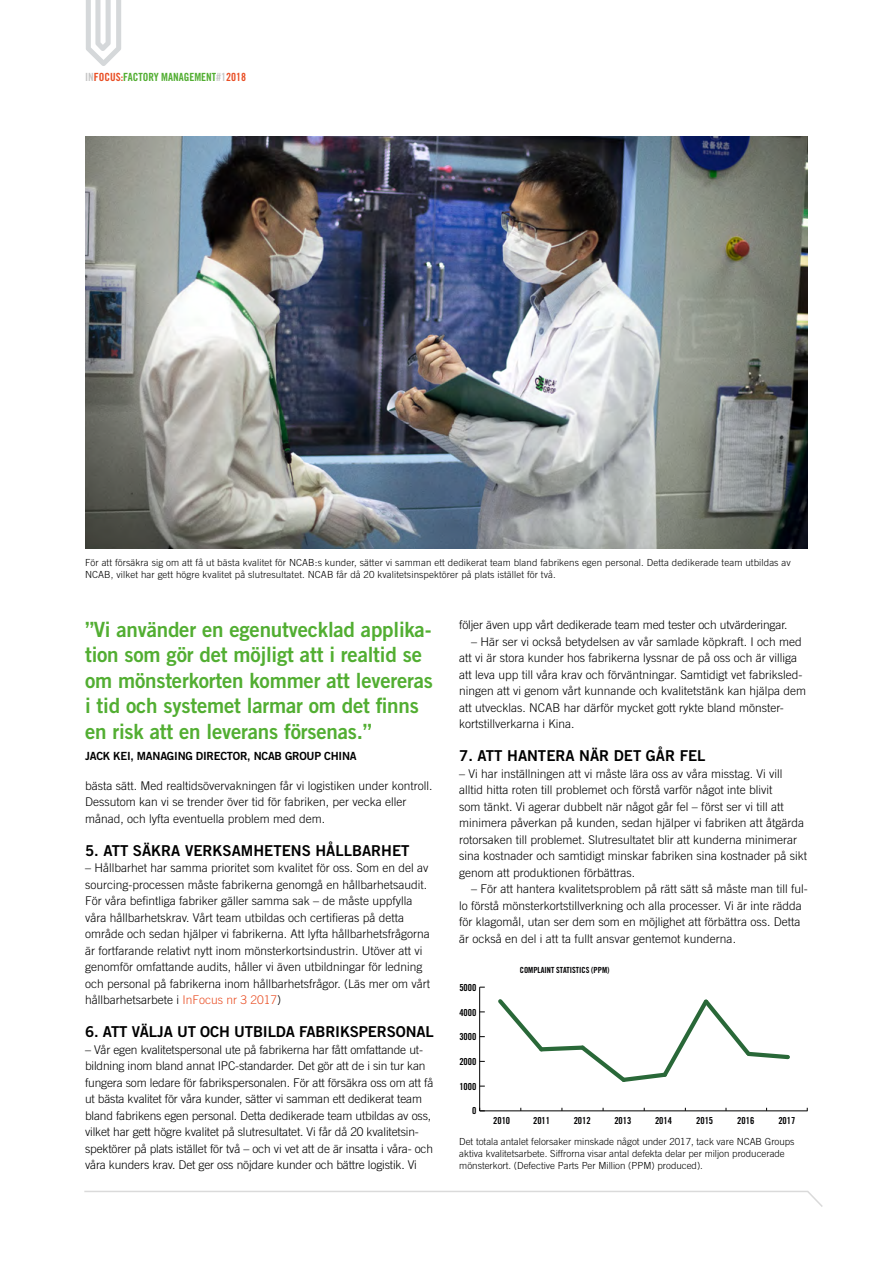
<style>
.page{position:relative;width:893px;height:1263px;background:#fff}
.page>*{position:absolute;margin:0;border:0;box-sizing:border-box;transform-origin:0 0}
.t1{font:21px/25.5px "Trade Gothic LT Bold Two";letter-spacing:-.01em;color:#52ae32}
.t2{font:15px "Trade Gothic LT Bold Two";color:#000}
.t3{font:300 12px/16.5px "Trade Gothic LT";color:#000}
.t4{font:11.25px "Trade Gothic LT Bold Two";letter-spacing:-.02em;color:#000}
.t5{font:11.25px "Trade Gothic LT Bold Cond Twenty";color:#52ae32}
.t6{font:300 9.75px/12px "Trade Gothic LT";letter-spacing:.01em;color:#000}
.t7{font:9.6px "Trade Gothic LT Bold Cond Twenty";color:#020203}
.t8{font:9.6px "Trade Gothic LT Bold Cond Twenty";color:#000}
.t9{font:8.4px "Trade Gothic LT Bold Cond Twenty";color:#020203}
.s1{color:#c6c6c6}
.s2{color:#e94e24}
</style>
<div class="page">
<svg style="left:86px;top:0;width:35px;height:66px"></svg>
<svg style="left:84px;top:1190px;width:739px;height:17px"></svg>
<img style="left:85px;top:136px;width:723px;height:413px">
<hr style="left:480px;top:1110px;width:328px;height:1px;background:#000">
<hr style="left:479px;top:987px;width:1px;height:124px;background:#000">
<svg style="left:498px;top:999px;width:292px;height:83px"></svg>
<p class="t5" style="left:85px;top:70px;width:163px"><span class="s1">IN</span><span class="s2">FOCUS:</span>FACTORY MANAGEMENT<span class="s1">#1</span><span class="s2">2018</span></p>
<p class="t6" style="left:85px;top:557px;width:707px">För att försäkra sig om att få ut bästa kvalitet för NCAB:s kunder, sätter vi samman ett dedikerat team bland fabrikens egen personal. Detta dedikerade team utbildas av<br>NCAB, vilket har gett högre kvalitet på slutresultatet. NCAB får då 20 kvalitetsinspektörer på plats istället för två.</p>
<h1 class="t1" style="left:85px;top:616px;width:350px">”Vi använder en egenutvecklad applika&shy;tion som gör det möjligt att i realtid se om mönsterkorten kommer att levereras i tid och systemet larmar om det finns en risk att en leverans försenas.”</h1>
<p class="t4" style="left:85px;top:749px;width:273px">JACK KEI, MANAGING DIRECTOR, NCAB GROUP CHINA</p>
<p class="t3" style="left:85px;top:777px;width:349px">bästa sätt. Med realtidsövervakningen får vi logistiken under kontroll.<br>Dessutom kan vi se trender över tid för fabriken, per vecka eller månad, och lyfta eventuella problem med dem.</p>
<p class="t2" style="left:85px;top:841px;width:326px">5. ATT SÄKRA VERKSAMHETENS HÅLLBARHET</p>
<p class="t3" style="left:85px;top:860px;width:347px">– Hållbarhet har samma prioritet som kvalitet för oss. Som en del av sourcing-processen måste fabrikerna genomgå en hållbarhetsaudit.<br>För våra befintliga fabriker gäller samma sak – de måste uppfylla våra hållbarhetskrav. Vårt team utbildas och certifieras på detta område och sedan hjälper vi fabrikerna. Att lyfta hållbarhetsfrågorna är fortfarande relativt nytt inom mönsterkortsindustrin. Utöver att vi genomför omfattande audits, håller vi även utbildningar för ledning och personal på fabrikerna inom hållbarhetsfrågor. (Läs mer om vårt hållbarhetsarbete i <span class="s2">InFocus nr 3 2017</span>)</p>
<p class="t2" style="left:85px;top:1023px;width:350px">6. ATT VÄLJA UT OCH UTBILDA FABRIKSPERSONAL</p>
<p class="t3" style="left:85px;top:1041px;width:350px">– Vår egen kvalitetspersonal ute på fabrikerna har fått omfattande ut&shy;bildning inom bland annat IPC-standarder. Det gör att de i sin tur kan fungera som ledare för fabrikspersonalen. För att försäkra oss om att få ut bästa kvalitet för våra kunder, sätter vi samman ett dedikerat team bland fabrikens egen personal. Detta dedikerade team utbildas av oss, vilket har gett högre kvalitet på slutresultatet. Vi får då 20 kvalitetsin&shy;spektörer på plats istället för två – och vi vet att de är insatta i våra- och våra kunders krav. Det ger oss nöjdare kunder och bättre logistik. Vi</p>
<p class="t3" style="left:459px;top:616px;width:330px">följer även upp vårt dedikerade team med tester och utvärderingar.</p>
<p class="t3" style="left:459px;top:633px;width:348px;text-indent:12px">– Här ser vi också betydelsen av vår samlade köpkraft. I och med att vi är stora kunder hos fabrikerna lyssnar de på oss och är villiga att leva upp till våra krav och förväntningar. Samtidigt vet fabriksled&shy;ningen att vi genom vårt kunnande och kvalitetstänk kan hjälpa dem att utvecklas. NCAB har därför mycket gott rykte bland mönster&shy;kortstillverkarna i Kina.</p>
<p class="t2" style="left:459px;top:746px;width:248px">7. ATT HANTERA NÄR DET GÅR FEL</p>
<p class="t3" style="left:459px;top:765px;width:350px">– Vi har inställningen att vi måste lära oss av våra misstag. Vi vill alltid hitta roten till problemet och förstå varför något inte blivit<br>som tänkt. Vi agerar dubbelt när något går fel – först ser vi till att minimera påverkan på kunden, sedan hjälper vi fabriken att åtgärda rotorsaken till problemet. Slutresultatet blir att kunderna minimerar sina kostnader och samtidigt minskar fabriken sina kostnader på sikt genom att produktionen förbättras.</p>
<p class="t3" style="left:459px;top:880px;width:350px;text-indent:12px">– För att hantera kvalitetsproblem på rätt sätt så måste man till ful&shy;lo förstå mönsterkortstillverkning och alla processer. Vi är inte rädda för klagomål, utan ser dem som en möjlighet att förbättra oss. Detta är också en del i att ta fullt ansvar gentemot kunderna.</p>
<p class="t8" style="left:459px;top:981px;width:19px">5000</p>
<p class="t8" style="left:459px;top:1006px;width:19px">4000</p>
<p class="t8" style="left:459px;top:1031px;width:19px">3000</p>
<p class="t8" style="left:459px;top:1056px;width:19px">2000</p>
<p class="t8" style="left:459px;top:1080px;width:19px">1000</p>
<p class="t8" style="left:472px;top:1105px;width:6px">0</p>
<p class="t9" style="left:520px;top:965px;width:91px">COMPLAINT STATISTICS (PPM)</p>
<p class="t7" style="left:696px;top:1115px;width:19px">2015</p>
<p class="t7" style="left:737px;top:1115px;width:19px">2016</p>
<p class="t7" style="left:778px;top:1115px;width:19px">2017</p>
<p class="t6" style="left:459px;top:1135px;width:337px">Det totala antalet felorsaker minskade något under 2017, tack vare NCAB Groups aktiva kvalitetsarbete. Siffrorna visar antal defekta delar per miljon producerade mönsterkort. (Defective Parts Per Million (PPM) produced).</p>
<p class="t7" style="left:493px;top:1115px;width:19px">2010</p>
<p class="t7" style="left:533px;top:1115px;width:19px">2011</p>
<p class="t7" style="left:574px;top:1115px;width:19px">2012</p>
<p class="t7" style="left:614px;top:1115px;width:19px">2013</p>
<p class="t7" style="left:655px;top:1115px;width:19px">2014</p>
</div>
